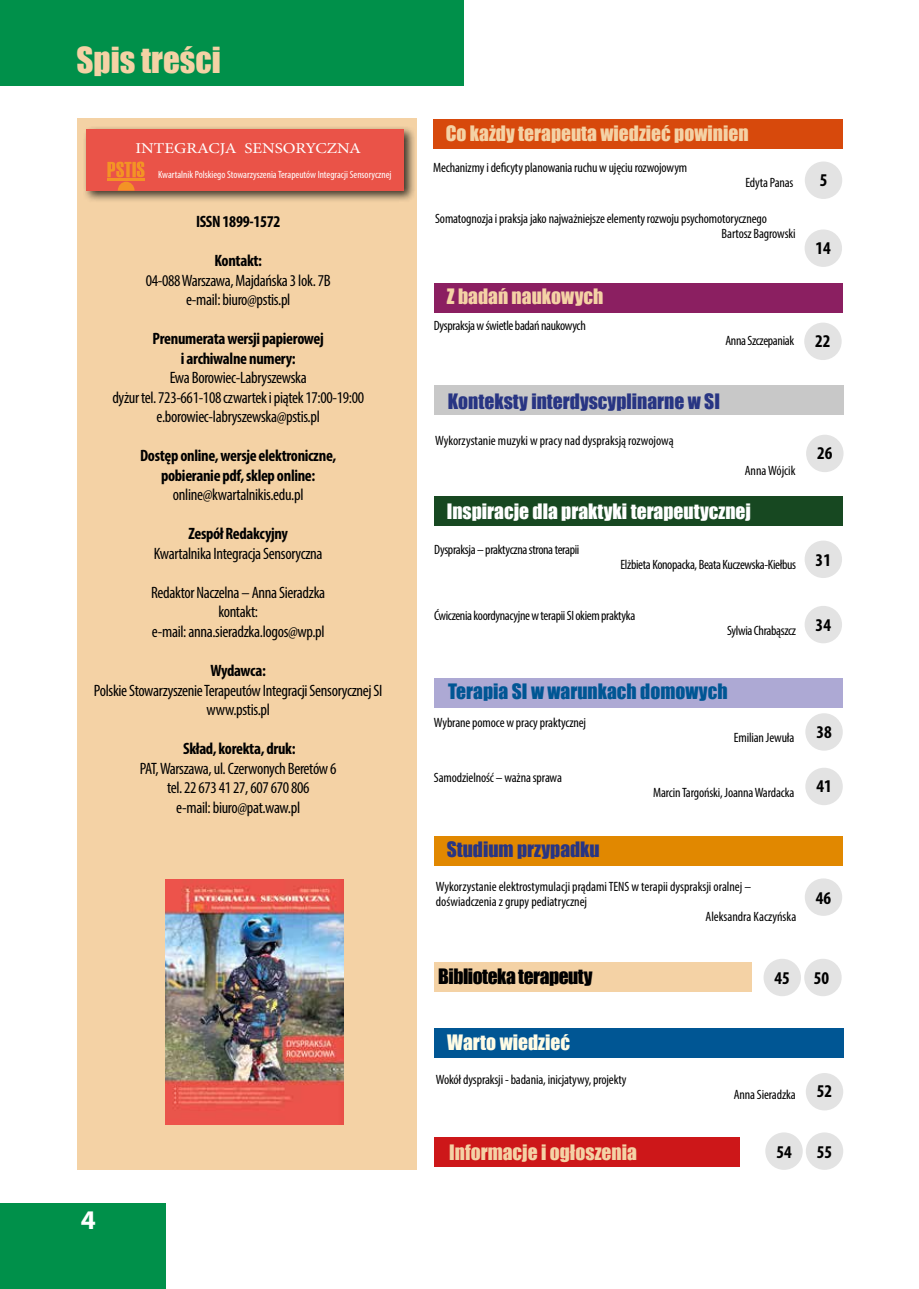
<style>
.page{position:relative;width:919px;height:1289px;background:#fff}
.page>*{position:absolute;margin:0;border:0;box-sizing:border-box;transform-origin:0 0}
.t1{font:33px "Impact";color:#f4d2a5}
.t2{font:700 27px "Myriad Pro";color:#fff}
.t3{font:19.5px "Impact";color:#f4d2a5}
.t4{font:19.5px "Impact";color:#283583}
.t5{font:19.5px "Impact";color:#fff}
.t6{font:19.5px "Impact";color:#005694}
.t7{font:19.5px "Impact";letter-spacing:-.025em;color:#000}
.t8{font:19.5px "Impact";color:#fffce5}
.t9{font:700 condensed 18px "Myriad Pro";color:#000}
.t10{font:condensed 16.5px/19.5px "Myriad Pro";letter-spacing:-.02em;color:#000;text-align:center}
.t11{font:700 condensed 16.5px/19.5px "Myriad Pro";letter-spacing:-.02em;color:#000;text-align:center}
.t12{font:15px "Minion Pro";color:#fff;scale:1.14 1}
.t13{font:condensed 13.5px/15px "Myriad Pro";letter-spacing:-.01em;color:#000}
.t14{font:condensed 10.5px "Myriad Pro";color:#fff}
.s1{font-weight:700;font-size:18px}
</style>
<div class="page">
<div style="left:0;top:1203px;width:166px;height:85px;background:#00904a"></div>
<div style="left:0;top:0;width:463px;height:85px;background:#00904a"></div>
<div style="left:78px;top:119px;width:339px;height:1050px;background:#f4d2a5"></div>
<div style="left:82px;top:125px;width:334px;height:78px;background:#000;opacity:.75"></div>
<div style="left:86px;top:129px;width:317px;height:62px;background:#ea5348"></div>
<svg style="left:107px;top:161px;width:37px;height:29px"></svg>
<img style="left:166px;top:879px;width:177px;height:245px">
<div style="left:434px;top:1027px;width:409px;height:30px;background:#005694"></div>
<div style="left:805px;top:1072px;width:38px;height:38px;background:#e3e3e3;border-radius:50%"></div>
<div style="left:763px;top:958px;width:37px;height:38px;background:#e3e3e3;border-radius:50%"></div>
<div style="left:804px;top:958px;width:37px;height:38px;background:#e3e3e3;border-radius:50%"></div>
<div style="left:434px;top:961px;width:317px;height:30px;background:#f4d2a5"></div>
<div style="left:765px;top:1132px;width:37px;height:37px;background:#e3e3e3;border-radius:50%"></div>
<div style="left:805px;top:1132px;width:38px;height:37px;background:#e3e3e3;border-radius:50%"></div>
<div style="left:434px;top:1137px;width:305px;height:30px;background:#cd1719"></div>
<div style="left:433px;top:119px;width:409px;height:30px;background:#d7490c"></div>
<div style="left:804px;top:229px;width:38px;height:38px;background:#e3e3e3;border-radius:50%"></div>
<div style="left:804px;top:161px;width:38px;height:38px;background:#e3e3e3;border-radius:50%"></div>
<div style="left:434px;top:283px;width:408px;height:30px;background:#8b1f61"></div>
<div style="left:804px;top:322px;width:37px;height:38px;background:#e3e3e3;border-radius:50%"></div>
<div style="left:434px;top:385px;width:409px;height:30px;background:#c8c8c8"></div>
<div style="left:806px;top:434px;width:37px;height:38px;background:#e3e3e3;border-radius:50%"></div>
<div style="left:434px;top:496px;width:408px;height:30px;background:#174821"></div>
<div style="left:804px;top:540px;width:38px;height:38px;background:#e3e3e3;border-radius:50%"></div>
<div style="left:804px;top:606px;width:38px;height:37px;background:#e3e3e3;border-radius:50%"></div>
<div style="left:434px;top:678px;width:408px;height:29px;background:#ada9d4"></div>
<div style="left:805px;top:713px;width:37px;height:37px;background:#e3e3e3;border-radius:50%"></div>
<div style="left:805px;top:767px;width:37px;height:38px;background:#e3e3e3;border-radius:50%"></div>
<div style="left:434px;top:835px;width:408px;height:30px;background:#e18800"></div>
<div style="left:804px;top:878px;width:38px;height:37px;background:#e3e3e3;border-radius:50%"></div>
<h1 class="t1" style="left:77px;top:34px;width:146px">Spis treści</h1>
<p class="t12" style="left:135px;top:138px;width:199px">INTEGRACJA SENSORYCZNA</p>
<p class="t14" style="left:158px;top:168px;width:235px">Kwartalnik Polskiego Stowarzyszenia Terapeutów Integracji Sensorycznej</p>
<p class="t11" style="left:196px;top:212px;width:86px">ISSN 1899-1572</p>
<p class="t11" style="left:214px;top:251px;width:49px">Kontakt:</p>
<p class="t10" style="left:146px;top:270px;width:186px">04-088 Warszawa, Majdańska 3 lok. 7B e-mail: biuro@pstis.pl</p>
<p class="t11" style="left:153px;top:329px;width:173px">Prenumerata wersji papierowej i archiwalne numery:</p>
<p class="t10" style="left:112px;top:368px;width:253px">Ewa Borowiec-Labryszewska<br>dyżur tel. 723-661-108 czwartek i piątek 17:00-19:00 e.borowiec-labryszewska@pstis.pl</p>
<p class="t11" style="left:140px;top:446px;width:197px">Dostęp online, wersje elektroniczne, pobieranie pdf, sklep online:</p>
<p class="t10" style="left:173px;top:485px;width:132px">online@kwartalnikis.edu.pl</p>
<p class="t11" style="left:188px;top:524px;width:101px">Zespół Redakcyjny</p>
<p class="t10" style="left:154px;top:543px;width:170px">Kwartalnika Integracja Sensoryczna</p>
<p class="t10" style="left:151px;top:582px;width:176px">Redaktor Naczelna – Anna Sieradzka kontakt:<br>e-mail: anna.sieradzka.logos@wp.pl</p>
<p class="t11" style="left:210px;top:660px;width:57px">Wydawca:</p>
<p class="t10" style="left:94px;top:680px;width:290px">Polskie Stowarzyszenie Terapeutów Integracji Sensorycznej SI www.pstis.pl</p>
<p class="t11" style="left:183px;top:738px;width:114px">Skład, korekta, druk:</p>
<p class="t10" style="left:140px;top:758px;width:198px">PAT, Warszawa, ul. Czerwonych Beretów 6 tel. 22 673 41 27, 607 670 806<br>e-mail: biuro@pat.waw.pl</p>
<h2 class="t2" style="left:81px;top:1202px;width:16px">4</h2>
<h3 class="t3" style="left:445px;top:118px;width:304px">Co każdy terapeuta wiedzieć powinien</h3>
<p class="t13" style="left:433px;top:159px;width:256px">Mechanizmy i deficyty planowania ruchu w ujęciu rozwojowym</p>
<p class="t13" style="left:745px;top:174px;width:50px">Edyta Panas</p>
<p class="t13" style="left:721px;top:211px;width:75px;text-indent:-286px">Somatognozja i praksja jako najważniejsze elementy rozwoju psychomotorycznego<br>Bartosz Bagrowski</p>
<h3 class="t3" style="left:447px;top:281px;width:158px">Z badań naukowych</h3>
<p class="t13" style="left:433px;top:318px;width:153px">Dyspraksja w świetle badań naukowych</p>
<h3 class="t9" style="left:819px;top:169px;width:9px">5</h3>
<h3 class="t9" style="left:815px;top:236px;width:17px">14</h3>
<p class="t13" style="left:725px;top:333px;width:107px">Anna Szczepaniak <span class="s1">22</span></p>
<h3 class="t4" style="left:448px;top:386px;width:274px">Konteksty interdyscyplinarne w SI</h3>
<p class="t13" style="left:435px;top:432px;width:240px">Wykorzystanie muzyki w pracy nad dyspraksją rozwojową</p>
<p class="t13" style="left:744px;top:462px;width:52px">Anna Wójcik</p>
<h3 class="t5" style="left:446px;top:496px;width:306px">Inspiracje dla praktyki terapeutycznej</h3>
<p class="t13" style="left:434px;top:542px;width:147px">Dyspraksja – praktyczna strona terapii</p>
<p class="t13" style="left:620px;top:557px;width:177px">Elżbieta Konopacka, Beata Kuczewska-Kiełbus</p>
<p class="t13" style="left:434px;top:607px;width:202px">Ćwiczenia koordynacyjne w terapii SI okiem praktyka</p>
<p class="t13" style="left:727px;top:622px;width:70px">Sylwia Chrabąszcz</p>
<h3 class="t6" style="left:448px;top:675px;width:281px">Terapia SI w warunkach domowych</h3>
<p class="t13" style="left:434px;top:715px;width:154px">Wybrane pomoce w pracy praktycznej</p>
<p class="t13" style="left:434px;top:769px;width:129px">Samodzielność – ważna sprawa</p>
<h3 class="t4" style="left:446px;top:834px;width:155px">Studium przypadku</h3>
<p class="t13" style="left:733px;top:730px;width:62px">Emilian Jewuła</p>
<p class="t13" style="left:653px;top:784px;width:143px">Marcin Targoński, Joanna Wardacka</p>
<p class="t13" style="left:436px;top:878px;width:317px">Wykorzystanie elektrostymulacji prądami TENS w terapii dyspraksji oralnej –</p>
<p class="t13" style="left:436px;top:893px;width:153px">doświadczenia z grupy pediatrycznej</p>
<p class="t13" style="left:705px;top:908px;width:92px">Aleksandra Kaczyńska</p>
<h3 class="t9" style="left:817px;top:442px;width:17px">26</h3>
<h3 class="t9" style="left:815px;top:549px;width:17px">31</h3>
<h3 class="t9" style="left:815px;top:614px;width:17px">34</h3>
<h3 class="t9" style="left:816px;top:720px;width:17px">38</h3>
<h3 class="t9" style="left:816px;top:774px;width:17px">41</h3>
<h3 class="t9" style="left:815px;top:886px;width:17px">46</h3>
<h3 class="t7" style="left:438px;top:961px;width:156px">Biblioteka terapeuty</h3>
<h3 class="t9" style="left:774px;top:967px;width:17px">45</h3>
<h3 class="t9" style="left:813px;top:967px;width:17px">50</h3>
<h3 class="t8" style="left:447px;top:1027px;width:124px">Warto wiedzieć</h3>
<p class="t13" style="left:436px;top:1072px;width:192px">Wokół dyspraksji - badania, inicjatywy, projekty</p>
<p class="t13" style="left:733px;top:1087px;width:63px">Anna Sieradzka</p>
<h3 class="t9" style="left:816px;top:1080px;width:17px">52</h3>
<h3 class="t3" style="left:449px;top:1137px;width:189px">Informacje i ogłoszenia</h3>
<h3 class="t9" style="left:776px;top:1140px;width:17px">54</h3>
<h3 class="t9" style="left:816px;top:1140px;width:17px">55</h3>
</div>
